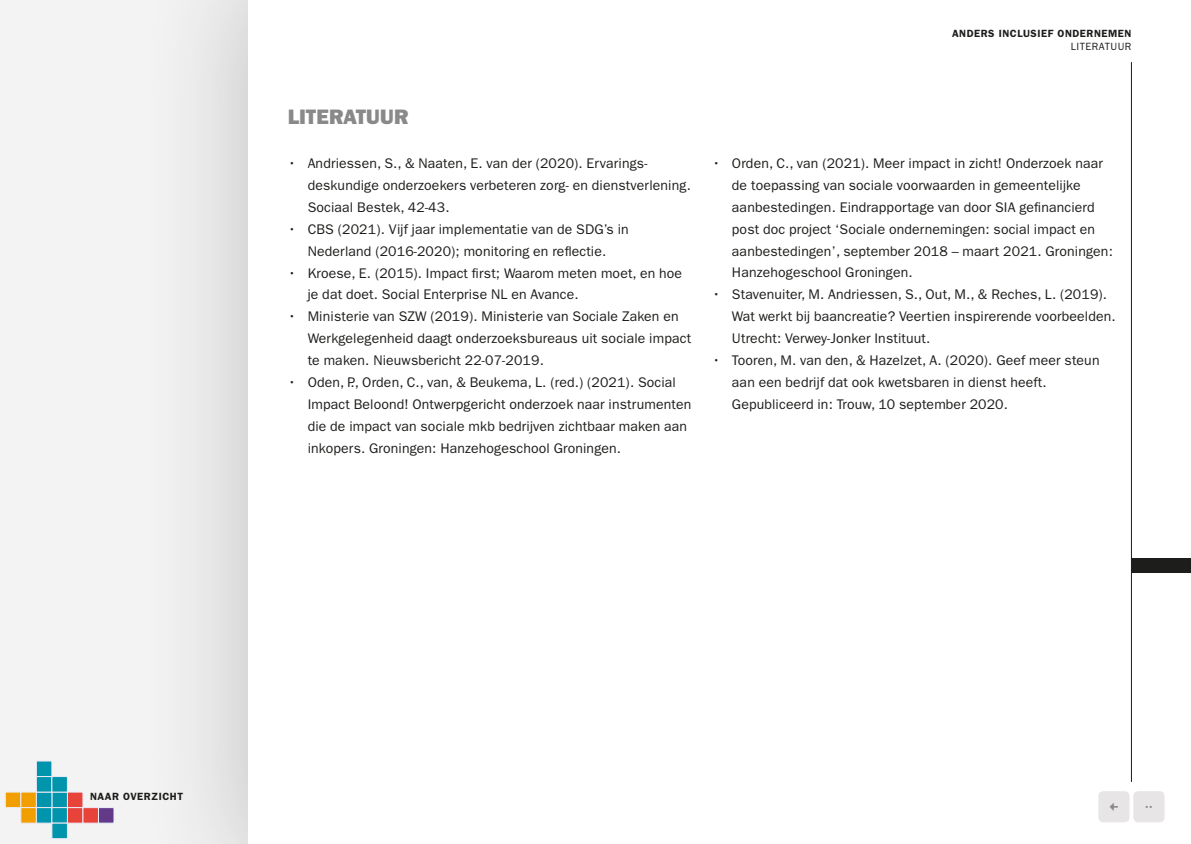
<style>
.page{position:relative;width:1191px;height:844px;background:#fff}
.page>*{position:absolute;margin:0;border:0;box-sizing:border-box;transform-origin:0 0}
.t1{font:21px "ITC Franklin Gothic Std Hvy";color:#8a8989}
.t2{font:14px/21.9px "ITC Franklin Gothic Std";letter-spacing:.01em;color:#1d1d1b}
.t3{font:600 10.5px "ITC Franklin Gothic Std";letter-spacing:.05em;color:#1d1d1b}
.t4{font:10.5px "ITC Franklin Gothic Std";letter-spacing:.05em;color:#1d1d1b}
</style>
<div class="page">
<div style="left:0;top:0;width:248px;height:843px;background:#f4f3f3"></div>
<div style="left:137px;top:0;width:1054px;height:843px;background:#1d1d1b;opacity:.25"></div>
<div style="left:248px;top:0;width:943px;height:843px;background:#fff"></div>
<hr style="left:1131px;top:62px;width:1px;height:719px;background:#1d1d1b">
<div style="left:1131px;top:558px;width:60px;height:15px;background:#1d1d1b"></div>
<div style="left:5px;top:791px;width:16px;height:16px;background:#f19f00"></div>
<div style="left:5px;top:791px;width:16px;height:16px;border:1px solid #eeeaf5"></div>
<div style="left:21px;top:791px;width:15px;height:16px;background:#f19f00"></div>
<div style="left:20px;top:791px;width:17px;height:16px;border:1px solid #eeeaf5"></div>
<div style="left:21px;top:807px;width:15px;height:15px;background:#f19f00"></div>
<div style="left:20px;top:807px;width:17px;height:16px;border:1px solid #eeeaf5"></div>
<div style="left:67px;top:791px;width:16px;height:16px;background:#e8433b"></div>
<div style="left:67px;top:791px;width:16px;height:16px;border:1px solid #eeeaf5"></div>
<div style="left:67px;top:807px;width:16px;height:15px;background:#e8433b"></div>
<div style="left:67px;top:807px;width:16px;height:16px;border:1px solid #eeeaf5"></div>
<div style="left:83px;top:807px;width:15px;height:15px;background:#e8433b"></div>
<div style="left:83px;top:807px;width:16px;height:16px;border:1px solid #eeeaf5"></div>
<div style="left:98px;top:807px;width:16px;height:15px;background:#64398a"></div>
<div style="left:98px;top:807px;width:16px;height:16px;border:1px solid #e7f3f7"></div>
<div style="left:52px;top:791px;width:15px;height:16px;background:#0095ac"></div>
<div style="left:52px;top:791px;width:16px;height:16px;border:1px solid #eeeaf5"></div>
<div style="left:36px;top:791px;width:16px;height:16px;background:#0095ac"></div>
<div style="left:36px;top:791px;width:16px;height:16px;border:1px solid #eeeaf5"></div>
<div style="left:36px;top:807px;width:16px;height:15px;background:#0095ac"></div>
<div style="left:36px;top:807px;width:16px;height:16px;border:1px solid #eeeaf5"></div>
<div style="left:36px;top:776px;width:16px;height:15px;background:#0095ac"></div>
<div style="left:36px;top:776px;width:16px;height:16px;border:1px solid #eeeaf5"></div>
<div style="left:36px;top:760px;width:16px;height:16px;background:#0095ac"></div>
<div style="left:36px;top:760px;width:16px;height:16px;border:1px solid #eeeaf5"></div>
<div style="left:52px;top:776px;width:15px;height:15px;background:#0095ac"></div>
<div style="left:52px;top:776px;width:16px;height:16px;border:1px solid #eeeaf5"></div>
<div style="left:52px;top:807px;width:15px;height:15px;background:#0095ac"></div>
<div style="left:52px;top:807px;width:16px;height:16px;border:1px solid #eeeaf5"></div>
<div style="left:52px;top:822px;width:15px;height:16px;background:#0095ac"></div>
<div style="left:52px;top:822px;width:16px;height:16px;border:1px solid #eeeaf5"></div>
<div style="left:1098px;top:791px;width:31px;height:31px;background:#e7e5e6;border-radius:5px"></div>
<div style="left:1133px;top:791px;width:31px;height:31px;background:#e7e5e6;border-radius:5px"></div>
<h1 class="t1" style="left:288px;top:104px;width:122px">LITERATUUR</h1>
<p class="t2" style="left:308px;top:152px;width:385px;text-indent:-20px">• Andriessen, S., &amp; Naaten, E. van der (2020). Ervarings&shy;deskundige onderzoekers verbeteren zorg- en dienstverlening.<br>Sociaal Bestek, 42-43.</p>
<p class="t2" style="left:288px;top:218px;width:342px;text-align:center">• CBS (2021). Vijf jaar implementatie van de SDG’s in<br>Nederland (2016-2020); monitoring en reflectie.</p>
<p class="t2" style="left:308px;top:262px;width:376px;text-indent:-20px">• Kroese, E. (2015). Impact first; Waarom meten moet, en hoe je dat doet. Social Enterprise NL en Avance.</p>
<p class="t2" style="left:308px;top:305px;width:385px;text-indent:-20px">• Ministerie van SZW (2019). Ministerie van Sociale Zaken en<br>Werkgelegenheid daagt onderzoeksbureaus uit sociale impact te maken. Nieuwsbericht 22-07-2019.</p>
<p class="t2" style="left:308px;top:371px;width:385px;text-indent:-20px">• Oden, P., Orden, C., van, &amp; Beukema, L. (red.) (2021). Social Impact Beloond! Ontwerpgericht onderzoek naar instrumenten die de impact van sociale mkb bedrijven zichtbaar maken aan inkopers. Groningen: Hanzehogeschool Groningen.</p>
<p class="t3" style="left:952px;top:27px;width:181px">ANDERS INCLUSIEF ONDERNEMEN</p>
<p class="t4" style="left:1070px;top:40px;width:62px">LITERATUUR</p>
<p class="t2" style="left:732px;top:152px;width:382px;text-indent:-20px">• Orden, C., van (2021). Meer impact in zicht! Onderzoek naar de toepassing van sociale voorwaarden in gemeentelijke aanbestedingen. Eindrapportage van door SIA gefinancierd post doc project ‘Sociale ondernemingen: social impact en aanbestedingen’, september 2018 – maart 2021. Groningen:<br>Hanzehogeschool Groningen.</p>
<p class="t2" style="left:732px;top:284px;width:385px;text-indent:-20px">• Stavenuiter, M. Andriessen, S., Out, M., &amp; Reches, L. (2019).<br>Wat werkt bij baancreatie? Veertien inspirerende voorbeelden.<br>Utrecht: Verwey-Jonker Instituut.</p>
<p class="t2" style="left:732px;top:349px;width:369px;text-indent:-20px">• Tooren, M. van den, &amp; Hazelzet, A. (2020). Geef meer steun aan een bedrijf dat ook kwetsbaren in dienst heeft.<br>Gepubliceerd in: Trouw, 10 september 2020.</p>
<p class="t3" style="left:90px;top:789px;width:94px">NAAR OVERZICHT</p>
</div>
